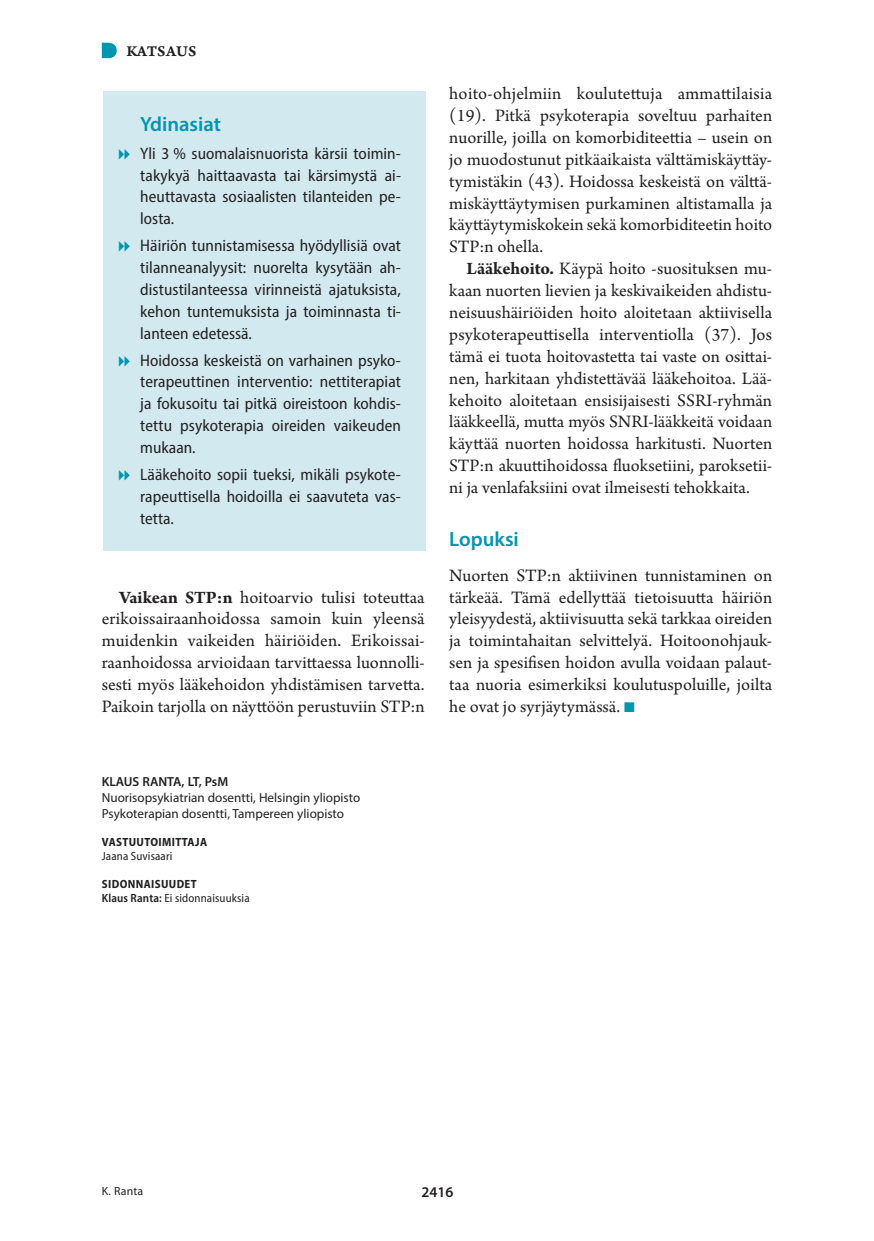
<style>
.page{position:relative;width:874px;height:1241px;background:#fff}
.page>*{position:absolute;margin:0;border:0;box-sizing:border-box;transform-origin:0 0}
.ydinasiat_otsikko_tu{font:600 20.65px "Myriad Pro";color:#0096b1}
.v1{font:600 20.65px "Myriad Pro";color:#0096b1}
.l_ei_sis{font:18.38px/21.9px "Arno Pro";color:#231f20;text-align:justify}
.t1{font:semi-condensed 16.62px/21.9px "Myriad Pro";letter-spacing:.005em;color:#231f20;text-align:justify}
.vinj{font:15.75px "Arno Pro Smbd Caption";letter-spacing:.005em;color:#231f20}
.t2{font:600 14.88px "Myriad Pro";color:#231f20}
.ko{font:13.12px "Myriad Pro";color:#231f20}
.ko-2{font:600 13.12px "Myriad Pro";color:#231f20}
.Sidonnaisuudet_txt{font:semi-condensed 11.9px "Myriad Pro";letter-spacing:.01em;color:#231f20}
.Sidonnaisuudet_ots{font:700 semi-condensed 11.9px "Myriad Pro";letter-spacing:.03em;color:#231f20}
.Ala{font:11.9px "Myriad Pro";letter-spacing:.02em;color:#231f20}
.s1{font-weight:700}
.s2{font-weight:600}
.s3{color:#0096b1}
</style>
<div class="page">
<svg style="left:102px;top:43px;width:15px;height:15px"></svg>
<div style="left:102px;top:91px;width:323px;height:460px;background:#d3e9f0"></div>
<p class="vinj" style="left:126px;top:41px;width:71px">KATSAUS</p>
<p class="ydinasiat_otsikko_tu" style="left:140px;top:110px;width:82px">Ydinasiat</p>
<p class="t1" style="left:140px;top:142px;width:262px">Yli 3 % suomalaisnuorista kärsii toimin&shy;takykyä haittaavasta tai kärsimystä ai&shy;heuttavasta sosiaalisten tilanteiden pe&shy;losta.</p>
<p class="t1" style="left:140px;top:234px;width:262px">Häiriön tunnistamisessa hyödyllisiä ovat tilanneanalyysit: nuorelta kysytään ah&shy;distustilanteessa virinneistä ajatuksista, kehon tuntemuksista ja toiminnasta ti&shy;lanteen edetessä.</p>
<p class="t1" style="left:140px;top:349px;width:262px">Hoidossa keskeistä on varhainen psyko&shy;terapeuttinen interventio: nettiterapiat ja fokusoitu tai pitkä oireistoon kohdis&shy;tettu psykoterapia oireiden vaikeuden mukaan.</p>
<p class="t1" style="left:140px;top:463px;width:262px">Lääkehoito sopii tueksi, mikäli psykote&shy;rapeuttisella hoidoilla ei saavuteta vas&shy;tetta.</p>
<p class="l_ei_sis" style="left:102px;top:587px;width:324px;text-indent:17px"><span class="s1">Vaikean STP:n</span> hoitoarvio tulisi toteuttaa erikoissairaanhoidossa samoin kuin yleensä muidenkin vaikeiden häiriöiden. Erikoissai&shy;raanhoidossa arvioidaan tarvittaessa luonnolli&shy;sesti myös lääkehoidon yhdistämisen tarvetta.<br>Paikoin tarjolla on näyttöön perustuviin STP:n</p>
<p class="ko-2" style="left:102px;top:773px;width:128px">KLAUS RANTA, LT, PsM</p>
<p class="ko" style="left:102px;top:789px;width:260px">Nuorisopsykiatrian dosentti, Helsingin yliopisto</p>
<p class="ko" style="left:102px;top:805px;width:244px">Psykoterapian dosentti, Tampereen yliopisto</p>
<p class="Sidonnaisuudet_ots" style="left:102px;top:834px;width:107px">VASTUUTOIMITTAJA</p>
<p class="Sidonnaisuudet_txt" style="left:102px;top:848px;width:72px">Jaana Suvisaari</p>
<p class="Sidonnaisuudet_ots" style="left:102px;top:876px;width:96px">SIDONNAISUUDET</p>
<p class="Sidonnaisuudet_txt" style="left:102px;top:890px;width:149px"><span class="s2">Klaus Ranta:</span> Ei sidonnaisuuksia</p>
<p class="l_ei_sis" style="left:449px;top:84px;width:324px">hoito-ohjelmiin koulutettuja ammattilaisia (19). Pitkä psykoterapia soveltuu parhaiten nuorille, joilla on komorbiditeettia – usein on jo muodostunut pitkäaikaista välttämiskäyttäy&shy;tymistäkin (43). Hoidossa keskeistä on välttä&shy;miskäyttäytymisen purkaminen altistamalla ja käyttäytymiskokein sekä komorbiditeetin hoito STP:n ohella.</p>
<p class="l_ei_sis" style="left:449px;top:259px;width:324px;text-indent:17px"><span class="s1">Lääkehoito.</span> Käypä hoito ‑suosituksen mu&shy;kaan nuorten lievien ja keskivaikeiden ahdistu&shy;neisuushäiriöiden hoito aloitetaan aktiivisella psykoterapeuttisella interventiolla (37). Jos tämä ei tuota hoitovastetta tai vaste on osittai&shy;nen, harkitaan yhdistettävää lääkehoitoa. Lää&shy;kehoito aloitetaan ensisijaisesti SSRI-ryhmän lääkkeellä, mutta myös SNRI-lääkkeitä voidaan käyttää nuorten hoidossa harkitusti. Nuorten STP:n akuuttihoidossa fluoksetiini, paroksetii&shy;ni ja venlafaksiini ovat ilmeisesti tehokkaita.</p>
<p class="v1" style="left:449px;top:525px;width:71px">Lopuksi</p>
<p class="l_ei_sis" style="left:449px;top:565px;width:324px">Nuorten STP:n aktiivinen tunnistaminen on tärkeää. Tämä edellyttää tietoisuutta häiriön yleisyydestä, aktiivisuutta sekä tarkkaa oireiden ja toimintahaitan selvittelyä. Hoitoonohjauk&shy;sen ja spesifisen hoidon avulla voidaan palaut&shy;taa nuoria esimerkiksi koulutuspoluille, joilta he ovat jo syrjäytymässä. <span class="s3">■</span></p>
<p class="Ala" style="left:102px;top:1183px;width:43px">K. Ranta</p>
<p class="t2" style="left:421px;top:1182px;width:33px">2416</p>
</div>
